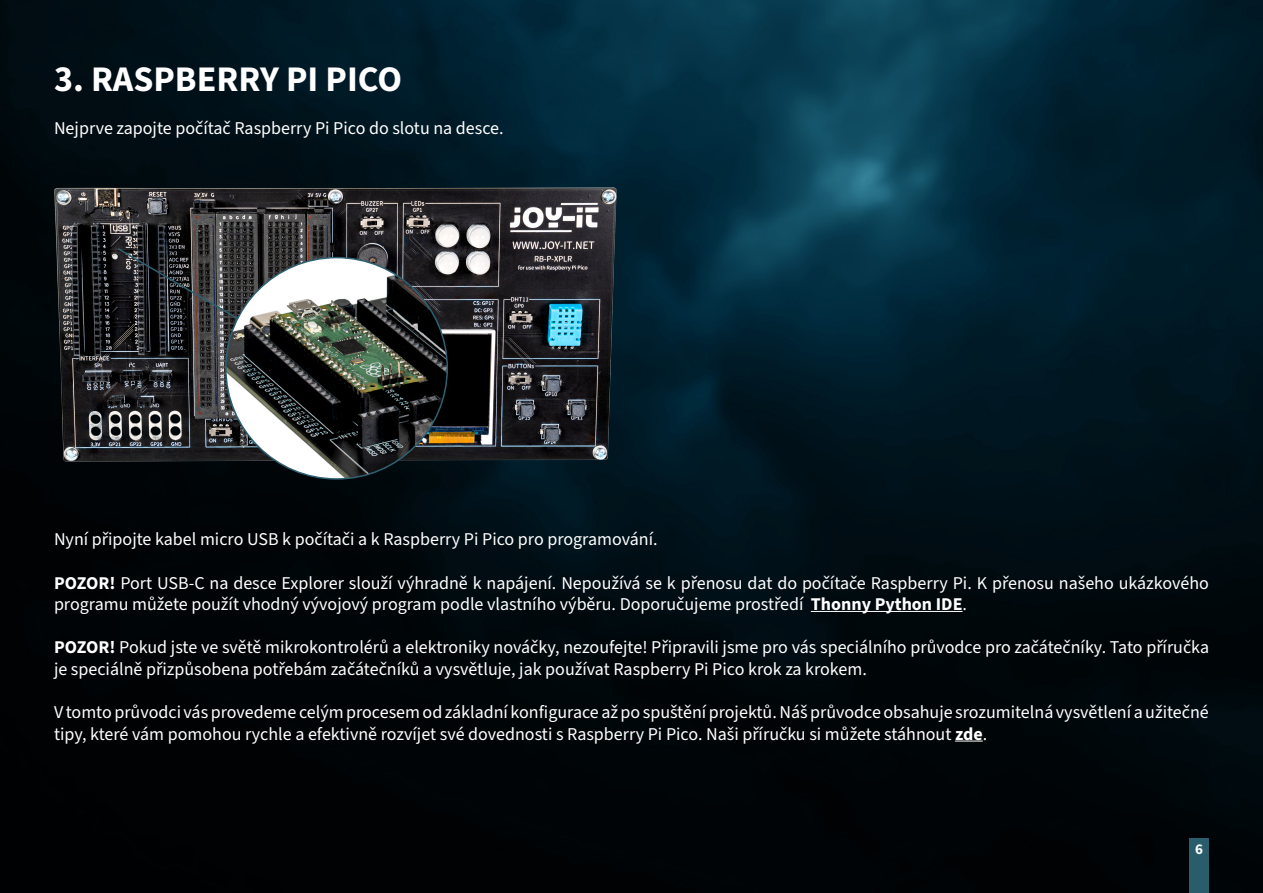
<style>
.page{position:relative;width:1263px;height:893px;background:#fff}
.page>*{position:absolute;margin:0;border:0;box-sizing:border-box;transform-origin:0 0}
.Pa1{font:700 36px "Source Sans 3";color:#fff}
.Default{font:18px/21.6px "Source Sans 3";color:#fff}
.Pa1-2{font:18px "Source Sans 3";color:#fff}
.t1{font:700 15px "Source Sans 3";color:#fff}
.s1{font-weight:700}
</style>
<div class="page">
<img style="left:0;top:0;width:1263px;height:893px">
<hr style="left:811px;top:611px;width:151px;height:1px;background:#fff">
<svg style="left:955px;top:741px;width:28px;height:1px"></svg>
<img style="left:54px;top:187px;width:562px;height:275px">
<img style="left:226px;top:258px;width:221px;height:221px;border-radius:111px">
<svg style="left:116px;top:247px;width:124px;height:74px;background:#313235"></svg>
<div style="left:1189px;top:839px;width:20px;height:54px;background:#2a5d6c"></div>
<p class="Pa1" style="left:54px;top:55px;width:350px">3. RASPBERRY PI PICO</p>
<p class="Default" style="left:54px;top:117px;width:451px">Nejprve zapojte počítač Raspberry Pi Pico do slotu na desce.</p>
<p class="Pa1-2" style="left:54px;top:528px;width:605px">Nyní připojte kabel micro USB k počítači a k Raspberry Pi Pico pro programování.</p>
<p class="Default" style="left:54px;top:572px;width:1156px"><span class="s1">POZOR!</span> Port USB-C na desce Explorer slouží výhradně k napájení. Nepoužívá se k přenosu dat do počítače Raspberry Pi. K přenosu našeho ukázkového programu můžete použít vhodný vývojový program podle vlastního výběru. Doporučujeme prostředí <span class="s1">Thonny Python IDE</span>.</p>
<p class="Default" style="left:54px;top:636px;width:1156px"><span class="s1">POZOR!</span> Pokud jste ve světě mikrokontrolérů a elektroniky nováčky, nezoufejte! Připravili jsme pro vás speciálního průvodce pro začátečníky. Tato příručka je speciálně přizpůsobena potřebám začátečníků a vysvětluje, jak používat Raspberry Pi Pico krok za krokem.</p>
<p class="Default" style="left:54px;top:701px;width:1156px">V tomto průvodci vás provedeme celým procesem od základní konfigurace až po spuštění projektů. Náš průvodce obsahuje srozumitelná vysvětlení a užitečné tipy, které vám pomohou rychle a efektivně rozvíjet své dovednosti s Raspberry Pi Pico. Naši příručku si můžete stáhnout <span class="s1">zde</span>.</p>
<p class="t1" style="left:1195px;top:839px;width:9px">6</p>
</div>
